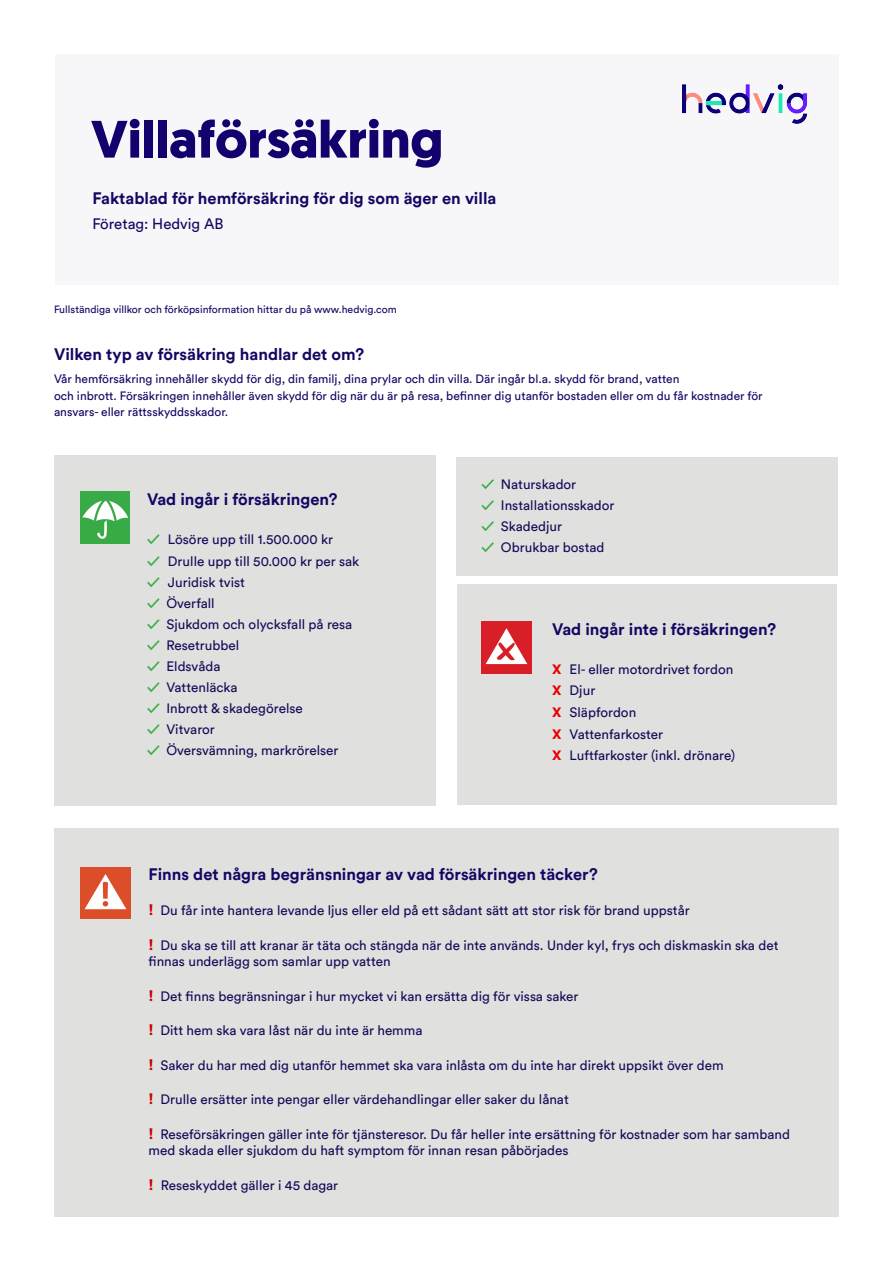
<style>
.page{position:relative;width:893px;height:1263px;background:#fff}
.page>*{position:absolute;margin:0;border:0;box-sizing:border-box;transform-origin:0 0}
.t1{font:700 52.5px "Geomanist";color:#11026e}
.t2{font:700 16.5px "Circular Std";color:#120763}
.t3{font:15px "Circular Std";color:#120763}
.t4{font:13.5px/16.5px "Circular Std";color:#130c58}
.t5{font:12px/16.5px "Circular Std";color:#120763}
.t6{font:10.5px "Circular Std";color:#120763}
.s1{font-weight:700;color:#33ac42}
.s2{font-weight:900;color:#e80003}
.s3{font-weight:900;font-size:15px;color:#cc0002}
</style>
<div class="page">
<div style="left:55px;top:55px;width:783px;height:230px;background:#f7f6f8"></div>
<img style="left:682px;top:85px;width:126px;height:39px">
<div style="left:55px;top:454px;width:381px;height:351px;background:#e0e0df"></div>
<div style="left:458px;top:584px;width:379px;height:221px;background:#e0e0df"></div>
<div style="left:55px;top:828px;width:784px;height:388px;background:#e0e0df"></div>
<img style="left:80px;top:492px;width:50px;height:51px">
<img style="left:482px;top:622px;width:49px;height:51px">
<img style="left:80px;top:867px;width:50px;height:51px">
<div style="left:456px;top:457px;width:381px;height:118px;background:#e0e0df"></div>
<p class="t1" style="left:91px;top:104px;width:354px">Villaförsäkring</p>
<p class="t2" style="left:92px;top:187px;width:405px">Faktablad för hemförsäkring för dig som äger en villa</p>
<p class="t3" style="left:92px;top:215px;width:133px">Företag: Hedvig AB</p>
<p class="t6" style="left:54px;top:303px;width:344px">Fullständiga villkor och förköpsinformation hittar du på www.hedvig.com</p>
<p class="t2" style="left:54px;top:343px;width:312px">Vilken typ av försäkring handlar det om?</p>
<p class="t5" style="left:54px;top:370px;width:627px">Vår hemförsäkring innehåller skydd för dig, din familj, dina prylar och din villa. Där ingår bl.a. skydd för brand, vatten</p>
<p class="t5" style="left:54px;top:387px;width:710px">och inbrott. Försäkringen innehåller även skydd för dig när du är på resa, befinner dig utanför bostaden eller om du får kostnader för ansvars- eller rättsskyddsskador.</p>
<p class="t2" style="left:147px;top:489px;width:192px">Vad ingår i försäkringen?</p>
<p class="t4" style="left:147px;top:531px;width:188px"><span class="s1">✓</span> Lösöre upp till 1.500.000 kr</p>
<p class="t4" style="left:147px;top:552px;width:214px"><span class="s1">✓</span> Drulle upp till 50.000 kr per sak</p>
<p class="t4" style="left:147px;top:574px;width:100px"><span class="s1">✓</span> Juridisk tvist</p>
<p class="t4" style="left:147px;top:595px;width:69px"><span class="s1">✓</span> Överfall</p>
<p class="t4" style="left:147px;top:616px;width:207px"><span class="s1">✓</span> Sjukdom och olycksfall på resa</p>
<p class="t4" style="left:147px;top:637px;width:94px"><span class="s1">✓</span> Resetrubbel</p>
<p class="t4" style="left:147px;top:658px;width:75px"><span class="s1">✓</span> Eldsvåda</p>
<p class="t4" style="left:147px;top:679px;width:92px"><span class="s1">✓</span> Vattenläcka</p>
<p class="t4" style="left:147px;top:700px;width:157px"><span class="s1">✓</span> Inbrott &amp; skadegörelse</p>
<p class="t4" style="left:147px;top:721px;width:69px"><span class="s1">✓</span> Vitvaror</p>
<p class="t4" style="left:147px;top:742px;width:193px"><span class="s1">✓</span> Översvämning, markrörelser</p>
<p class="t4" style="left:482px;top:476px;width:96px"><span class="s1">✓</span> Naturskador</p>
<p class="t4" style="left:482px;top:497px;width:134px"><span class="s1">✓</span> Installationsskador</p>
<p class="t4" style="left:482px;top:518px;width:82px"><span class="s1">✓</span> Skadedjur</p>
<p class="t4" style="left:482px;top:539px;width:124px"><span class="s1">✓</span> Obrukbar bostad</p>
<p class="t2" style="left:552px;top:619px;width:226px">Vad ingår inte i försäkringen?</p>
<p class="t4" style="left:552px;top:661px;width:183px"><span class="s2">X</span> El- eller motordrivet fordon</p>
<p class="t4" style="left:552px;top:682px;width:45px"><span class="s2">X</span> Djur</p>
<p class="t4" style="left:552px;top:704px;width:86px"><span class="s2">X</span> Släpfordon</p>
<p class="t4" style="left:552px;top:725px;width:113px"><span class="s2">X</span> Vattenfarkoster</p>
<p class="t4" style="left:552px;top:747px;width:185px"><span class="s2">X</span> Luftfarkoster (inkl. drönare)</p>
<p class="t2" style="left:148px;top:864px;width:451px">Finns det några begränsningar av vad försäkringen täcker?</p>
<p class="t4" style="left:148px;top:902px;width:543px"><span class="s3">!</span> Du får inte hantera levande ljus eller eld på ett sådant sätt att stor risk för brand uppstår</p>
<p class="t4" style="left:148px;top:937px;width:631px"><span class="s3">!</span> Du ska se till att kranar är täta och stängda när de inte används. Under kyl, frys och diskmaskin ska det finnas underlägg som samlar upp vatten</p>
<p class="t4" style="left:148px;top:988px;width:431px"><span class="s3">!</span> Det finns begränsningar i hur mycket vi kan ersätta dig för vissa saker</p>
<p class="t4" style="left:148px;top:1022px;width:275px"><span class="s3">!</span> Ditt hem ska vara låst när du inte är hemma</p>
<p class="t4" style="left:148px;top:1057px;width:577px"><span class="s3">!</span> Saker du har med dig utanför hemmet ska vara inlåsta om du inte har direkt uppsikt över dem</p>
<p class="t4" style="left:148px;top:1091px;width:422px"><span class="s3">!</span> Drulle ersätter inte pengar eller värdehandlingar eller saker du lånat</p>
<p class="t4" style="left:148px;top:1126px;width:643px"><span class="s3">!</span> Reseförsäkringen gäller inte för tjänsteresor. Du får heller inte ersättning för kostnader som har samband med skada eller sjukdom du haft symptom för innan resan påbörjades</p>
<p class="t4" style="left:148px;top:1177px;width:191px"><span class="s3">!</span> Reseskyddet gäller i 45 dagar</p>
</div>
